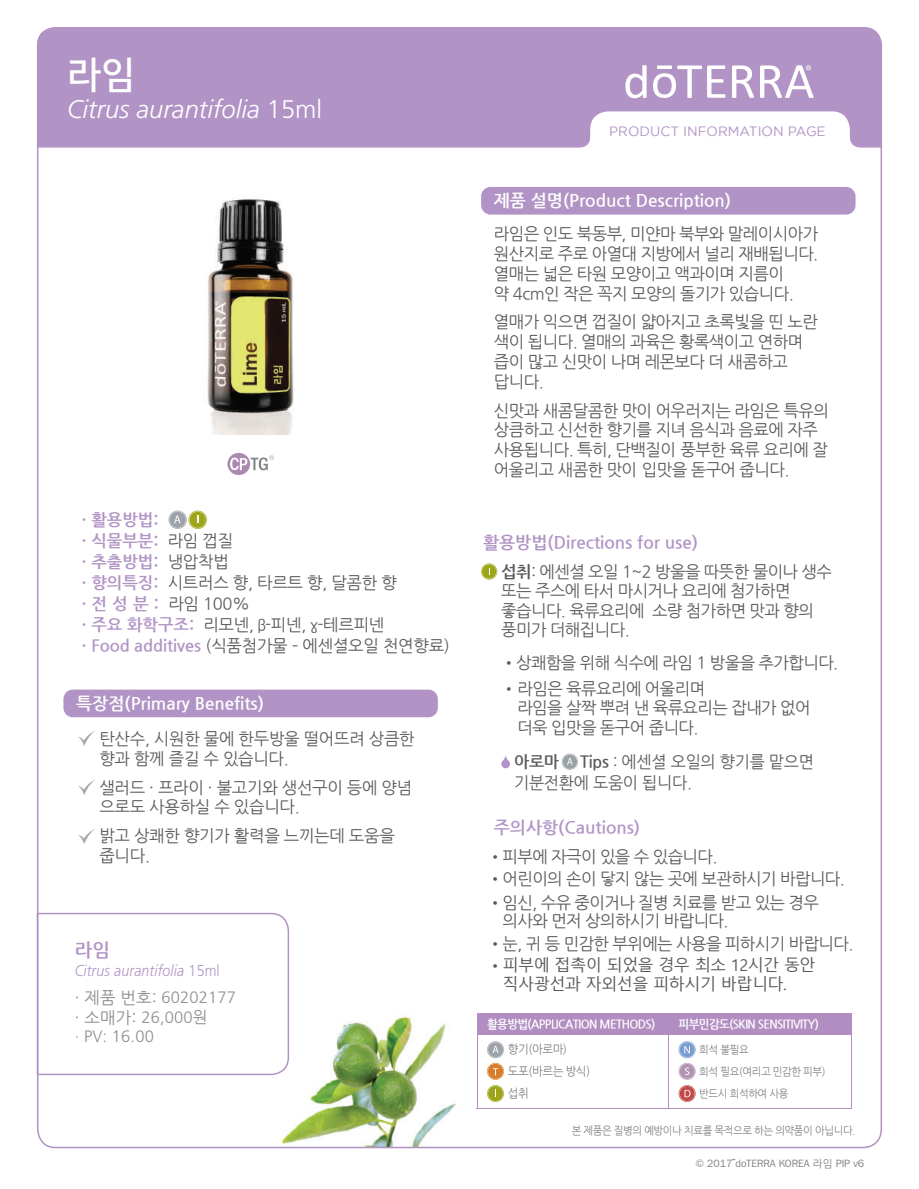
<style>
.page{position:relative;width:919px;height:1189px;background:#fff}
.page>*{position:absolute;margin:0;border:0;box-sizing:border-box;transform-origin:0 0}
.t1{font:37.5px "Nanum Square OTFB";color:#fff}
.t2{font:italic 300 25.5px "Frutiger LT Std";color:#fff}
.t3{font:700 18.75px "Nanum Gothic";color:#b194c5}
.t4{font:700 17.1px "Nanum Gothic";color:#fff}
.t5{font:700 17.1px "Nanum Gothic";color:#b194c5}
.t6{font:16.5px/19.8px "Nanum Gothic";letter-spacing:-.035em;color:#5a5a5d}
.t7{font:300 16.5px/20px "Frutiger LT Std";letter-spacing:.01em;color:#8d8f92}
.t8{font:16.5px/21px "Nanum Gothic";letter-spacing:-.015em;color:#5a5c5d}
.t9{font:700 16.5px "Nanum Gothic";color:#5a5c5d}
.t10{font:16.2px/19.2px "Malgun Gothic";letter-spacing:-.035em;color:#5a5a5d}
.t11{font:italic 300 15.75px "Frutiger LT Std";letter-spacing:.01em;color:#b194c5;scale:.9 1}
.t12{font:13.5px "Gotham";color:#b194c5}
.t13{font:700 12px "Nanum Gothic";letter-spacing:-.05em;color:#fff;scale:.95 1}
.t14{font:12px/21.9px "Nanum Gothic";letter-spacing:-.04em;color:#808285;scale:.95 1}
.t15{font:10.8px/21.9px "Nanum Gothic";letter-spacing:-.04em;color:#808285;scale:.95 1}
.t16{font:10.5px "Franklin Gothic IT Cby BT";color:#808285}
.s1{font-style:normal}
.s2{font-weight:700;color:#b194c5}
.s3{font-family:"Nanum Gothic";font-weight:400}
.s4{font-family:"Nanum Gothic";font-weight:400;font-size:15.75px}
.s5{font-weight:700}
.s6{font-family:"Nanum Gothic";font-size:16.5px}
.s7{font-family:"Nanum Gothic"}
</style>
<div class="page">
<div style="left:37px;top:27px;width:844px;height:121px;background:#b194c5"></div>
<svg style="left:580px;top:111px;width:282px;height:37px"></svg>
<div style="left:481px;top:187px;width:374px;height:27px;background:#b194c5;border-radius:9px"></div>
<div style="left:63px;top:689px;width:375px;height:28px;background:#b194c5;border-radius:9px"></div>
<svg style="left:78px;top:730px;width:18px;height:16px"></svg>
<svg style="left:78px;top:779px;width:18px;height:16px"></svg>
<svg style="left:78px;top:828px;width:18px;height:16px"></svg>
<div style="left:668px;top:1013px;width:182px;height:21px;background:#b18dc1"></div>
<hr style="left:668px;top:1013px;width:1px;height:95px;background:#b18dc1">
<hr style="left:850px;top:1013px;width:1px;height:95px;background:#b18dc1">
<div style="left:477px;top:1013px;width:191px;height:21px;background:#b18dc1"></div>
<hr style="left:477px;top:1108px;width:373px;height:1px;background:#b18dc1">
<hr style="left:477px;top:1013px;width:1px;height:95px;background:#b18dc1">
<div style="left:487px;top:1041px;width:17px;height:17px;background:#c2c6c9;border-radius:50%"></div>
<svg style="left:487px;top:1041px;width:16px;height:16px"></svg>
<svg style="left:487px;top:1063px;width:16px;height:16px"></svg>
<div style="left:487px;top:1085px;width:17px;height:17px;background:#c3c872;border-radius:50%"></div>
<svg style="left:487px;top:1085px;width:16px;height:16px"></svg>
<svg style="left:679px;top:1041px;width:16px;height:16px"></svg>
<svg style="left:679px;top:1063px;width:16px;height:16px"></svg>
<svg style="left:679px;top:1085px;width:16px;height:16px"></svg>
<img style="left:234px;top:1017px;width:223px;height:128px">
<svg style="left:36px;top:912px;width:254px;height:163px"></svg>
<svg style="left:168px;top:510px;width:19px;height:19px"></svg>
<svg style="left:188px;top:510px;width:19px;height:19px"></svg>
<svg style="left:169px;top:511px;width:37px;height:17px"></svg>
<img style="left:207px;top:199px;width:87px;height:235px">
<svg style="left:227px;top:453px;width:47px;height:22px"></svg>
<svg style="left:481px;top:564px;width:15px;height:15px"></svg>
<svg style="left:561px;top:753px;width:17px;height:16px"></svg>
<svg style="left:562px;top:754px;width:15px;height:15px"></svg>
<svg style="left:501px;top:755px;width:9px;height:13px"></svg>
<svg style="left:625px;top:65px;width:188px;height:33px"></svg>
<h1 class="t1" style="left:67px;top:55px;width:70px">라임</h1>
<h2 class="t2" style="left:67px;top:94px;width:256px">Citrus aurantifolia <span class="s1">15ml</span></h2>
<p class="t6" style="left:82px;top:509px;width:369px;line-height:21px"><span class="s2">· 활용방법:<br>· 식물부분:</span> 라임 껍질<br><span class="s2">· 추출방법:</span> 냉압착법<br><span class="s2">· 향의특징:</span> 시트러스 향, 타르트 향, 달콤한 향 <span class="s2">·전성분:</span> 라임 100%<br><span class="s2">· 주요 화학구조:</span> 리모넨, β-피넨, γ-테르피넨<br><span class="s2">· Food additives</span> (식품첨가물 – 에센셜오일 천연향료)</p>
<p class="t4" style="left:76px;top:694px;width:189px">특장점(Primary Benefits)</p>
<p class="t6" style="left:99px;top:729px;width:317px">탄산수, 시원한 물에 한두방울 떨어뜨려 상큼한 향과 함께 즐길 수 있습니다.</p>
<p class="t6" style="left:99px;top:777px;width:314px">샐러드 · 프라이 · 불고기와 생선구이 등에 양념 으로도 사용하실 수 있습니다.</p>
<p class="t6" style="left:99px;top:826px;width:297px">밝고 상쾌한 향기가 활력을 느끼는데 도움을 줍니다.</p>
<p class="t3" style="left:75px;top:941px;width:37px">라임</p>
<p class="t11" style="left:75px;top:961px;width:163px">Citrus aurantifolia <span class="s1">15ml</span></p>
<p class="t7" style="left:75px;top:987px;width:163px"><span class="s3">· 제품 번호:</span> 60202177 <span class="s3">· 소매가:</span> 26,000<span class="s4">원<br></span>· PV: 16.00</p>
<p class="t12" style="left:609px;top:124px;width:218px">PRODUCT INFORMATION PAGE</p>
<p class="t4" style="left:494px;top:192px;width:238px">제품 설명(Product Description)</p>
<p class="t6" style="left:494px;top:224px;width:326px">라임은 인도 북동부, 미얀마 북부와 말레이시아가 원산지로 주로 아열대 지방에서 널리 재배됩니다. 열매는 넓은 타원 모양이고 액과이며 지름이<br>약 4cm인 작은 꼭지 모양의 돌기가 있습니다.</p>
<p class="t6" style="left:494px;top:312px;width:325px">열매가 익으면 껍질이 얇아지고 초록빛을 띤 노란 색이 됩니다. 열매의 과육은 황록색이고 연하며 즙이 많고 신맛이 나며 레몬보다 더 새콤하고 답니다.</p>
<p class="t6" style="left:494px;top:401px;width:336px">신맛과 새콤달콤한 맛이 어우러지는 라임은 특유의 상큼하고 신선한 향기를 지녀 음식과 음료에 자주 사용됩니다. 특히, 단백질이 풍부한 육류 요리에 잘 어울리고 새콤한 맛이 입맛을 돋구어 줍니다.</p>
<p class="t5" style="left:483px;top:533px;width:216px">활용방법(Directions for use)</p>
<p class="t6" style="left:501px;top:562px;width:332px"><span class="s5">섭취</span>: 에센셜 오일 1~2 방울을 따뜻한 물이나 생수 또는 주스에 타서 마시거나 요리에 첨가하면 좋습니다. 육류요리에 소량 첨가하면 맛과 향의 풍미가 더해집니다.</p>
<p class="t6" style="left:501px;top:653px;width:338px">•상쾌함을 위해 식수에 라임 1 방울을 추가합니다.</p>
<p class="t6" style="left:517px;top:679px;width:295px;text-indent:-16px">•라임은 육류요리에 어울리며<br>라임을 살짝 뿌려 낸 육류요리는 잡내가 없어 더욱 입맛을 돋구어 줍니다.</p>
<p class="t9" style="left:514px;top:754px;width:47px">아로마</p>
<p class="t8" style="left:514px;top:751px;width:301px;text-indent:66px"><span class="s5">Tips</span> : 에센셜 오일의 향기를 맡으면 기분전환에 도움이 됩니다.</p>
<p class="t5" style="left:494px;top:818px;width:148px">주의사항(Cautions)</p>
<p class="t6" style="left:487px;top:847px;width:231px">•피부에 자극이 있을 수 있습니다.</p>
<p class="t6" style="left:487px;top:869px;width:359px">•어린이의 손이 닿지 않는 곳에 보관하시기 바랍니다.</p>
<p class="t6" style="left:502px;top:894px;width:318px;line-height:18.1px;text-indent:-15px">•임신, 수유 중이거나 질병 치료를 받고 있는 경우 의사와 먼저 상의하시기 바랍니다.</p>
<p class="t6" style="left:487px;top:934px;width:367px">•눈, 귀 등 민감한 부위에는 사용을 피하시기 바랍니다.</p>
<p class="t10" style="left:502px;top:955px;width:315px;text-indent:-15px"><span class="s6">•</span>피부에 접촉이 되었을 경우 최소 12시간 동안 직사광선과 자외선을 피하시기 바랍니다.</p>
<p class="t13" style="left:487px;top:1018px;width:179px">활용방법(APPLICATION METHODS)</p>
<p class="t14" style="left:508px;top:1038px;width:88px">향기(아로마) 도포(바르는 방식) 섭취</p>
<p class="t13" style="left:678px;top:1018px;width:149px">피부민감도(SKIN SENSITIVITY)</p>
<p class="t15" style="left:699px;top:1038px;width:134px">희석 불필요<br>희석 필요(여리고 민감한 피부) 반드시 희석하여 사용</p>
<p class="t15" style="left:571px;top:1119px;width:300px">본 제품은 질병의 예방이나 치료를 목적으로 하는 의약품이 아닙니다.</p>
<p class="t16" style="left:695px;top:1156px;width:170px">© 2017 doTERRA KOREA <span class="s7">라임</span> PIP v6</p>
</div>
